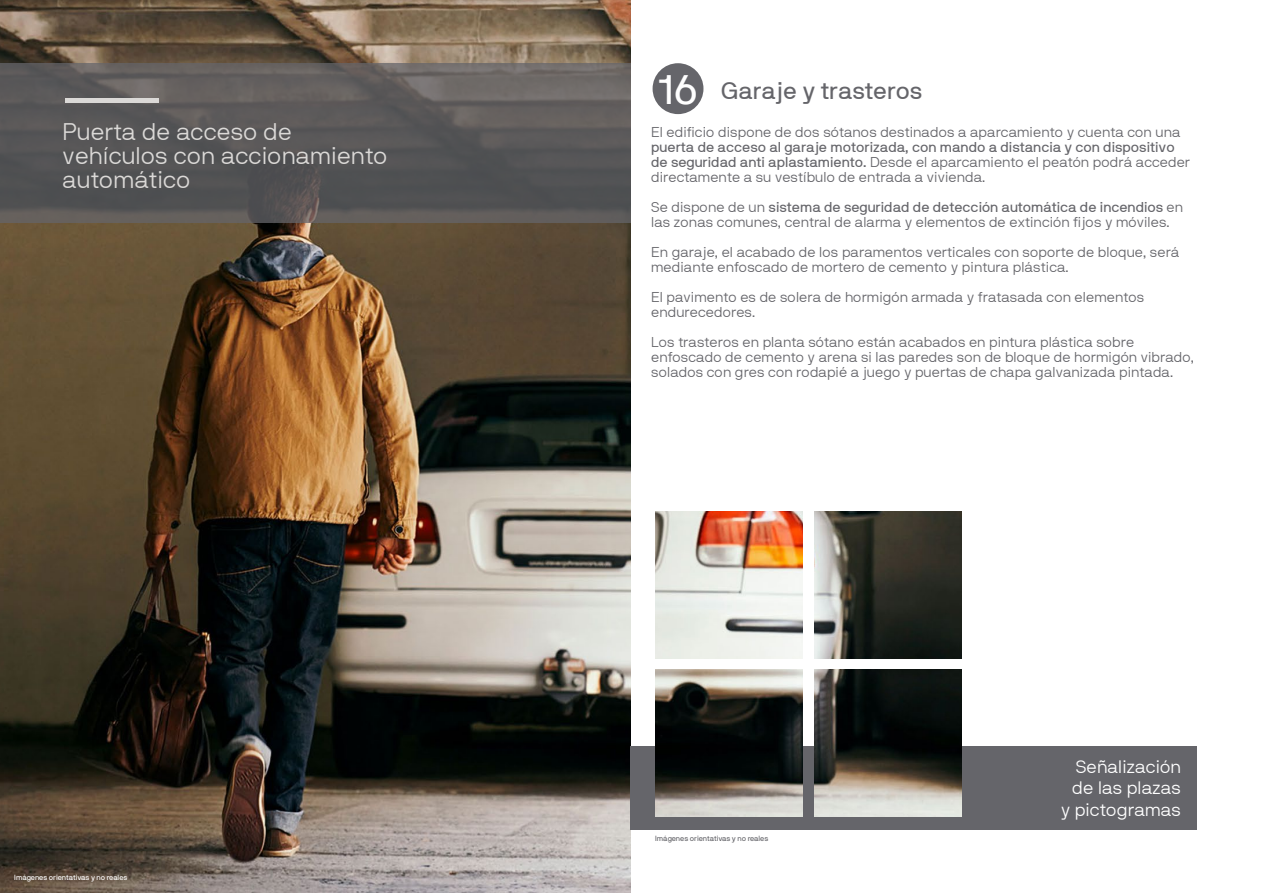
<style>
.page{position:relative;width:1263px;height:893px;background:#fff}
.page>*{position:absolute;margin:0;border:0;box-sizing:border-box;transform-origin:0 0}
.t1{font:24px/24px "NB International Light Webfont";color:#dbd9d7}
.t2{font:24px "NB International Regular Webfont";color:#65656a}
.t3{font:18px/21.6px "NB International Light Webfont";color:#fff;text-align:right}
.t4{font:14.25px/30px "NB International Light Webfont";color:#65656a}
.t5{font:14.25px "NB International Regular Webfont";color:#65656a}
.t6{font:7.5px "NB International Pro";color:#fff}
.t7{font:7.5px "NB International Pro";color:#65656a}
.s1{font-size:41.1px;color:#fff}
.s2{font-family:"NB International Regular Webfont"}
.s3{font-family:"NB International Light Webfont"}
</style>
<div class="page">
<img style="left:0;top:0;width:630px;height:892px">
<svg style="left:0;top:63px;width:631px;height:160px;background:#5a5859"></svg>
<div style="left:653px;top:63px;width:50px;height:51px;background:#65656a;border-radius:50%"></div>
<div style="left:65px;top:98px;width:93px;height:5px;background:#dbd9d7"></div>
<div style="left:630px;top:746px;width:567px;height:83px;background:#65656a"></div>
<img style="left:656px;top:670px;width:146px;height:147px">
<img style="left:814px;top:670px;width:147px;height:147px">
<img style="left:656px;top:511px;width:146px;height:147px">
<img style="left:814px;top:511px;width:147px;height:147px">
<h1 class="t1" style="left:63px;top:120px;width:327px">Puerta de acceso de vehículos con accionamiento automático</h1>
<p class="t6" style="left:14px;top:873px;width:115px">Imágenes orientativas y no reales</p>
<h1 class="t2" style="left:659px;top:77px;width:265px"><span class="s1">16</span> Garaje y trasteros</h1>
<p class="t4" style="left:651px;top:117px;width:531px">El edificio dispone de dos sótanos destinados a aparcamiento y cuenta con una</p>
<p class="t5" style="left:651px;top:139px;width:525px">puerta de acceso al garaje motorizada, con mando a distancia y con dispositivo</p>
<p class="t4" style="left:651px;top:154px;width:540px;line-height:15px"><span class="s2">de seguridad anti aplastamiento.</span> Desde el aparcamiento el peatón podrá acceder directamente a su vestíbulo de entrada a vivienda.</p>
<p class="t5" style="left:651px;top:199px;width:533px"><span class="s3">Se dispone de un</span> sistema de seguridad de detección automática de incendios <span class="s3">en</span></p>
<p class="t4" style="left:651px;top:207px;width:530px">las zonas comunes, central de alarma y elementos de extinción fijos y móviles.<br>En garaje, el acabado de los paramentos verticales con soporte de bloque, será</p>
<p class="t4" style="left:651px;top:252px;width:495px">mediante enfoscado de mortero de cemento y pintura plástica.<br>El pavimento es de solera de hormigón armada y fratasada con elementos</p>
<p class="t4" style="left:651px;top:297px;width:485px">endurecedores.<br>Los trasteros en planta sótano están acabados en pintura plástica sobre</p>
<p class="t4" style="left:651px;top:349px;width:544px;line-height:15px">enfoscado de cemento y arena si las paredes son de bloque de hormigón vibrado, solados con gres con rodapié a juego y puertas de chapa galvanizada pintada.</p>
<p class="t7" style="left:655px;top:834px;width:115px">Imágenes orientativas y no reales</p>
<p class="t3" style="left:1061px;top:755px;width:122px">Señalización de las plazas y pictogramas</p>
</div>
